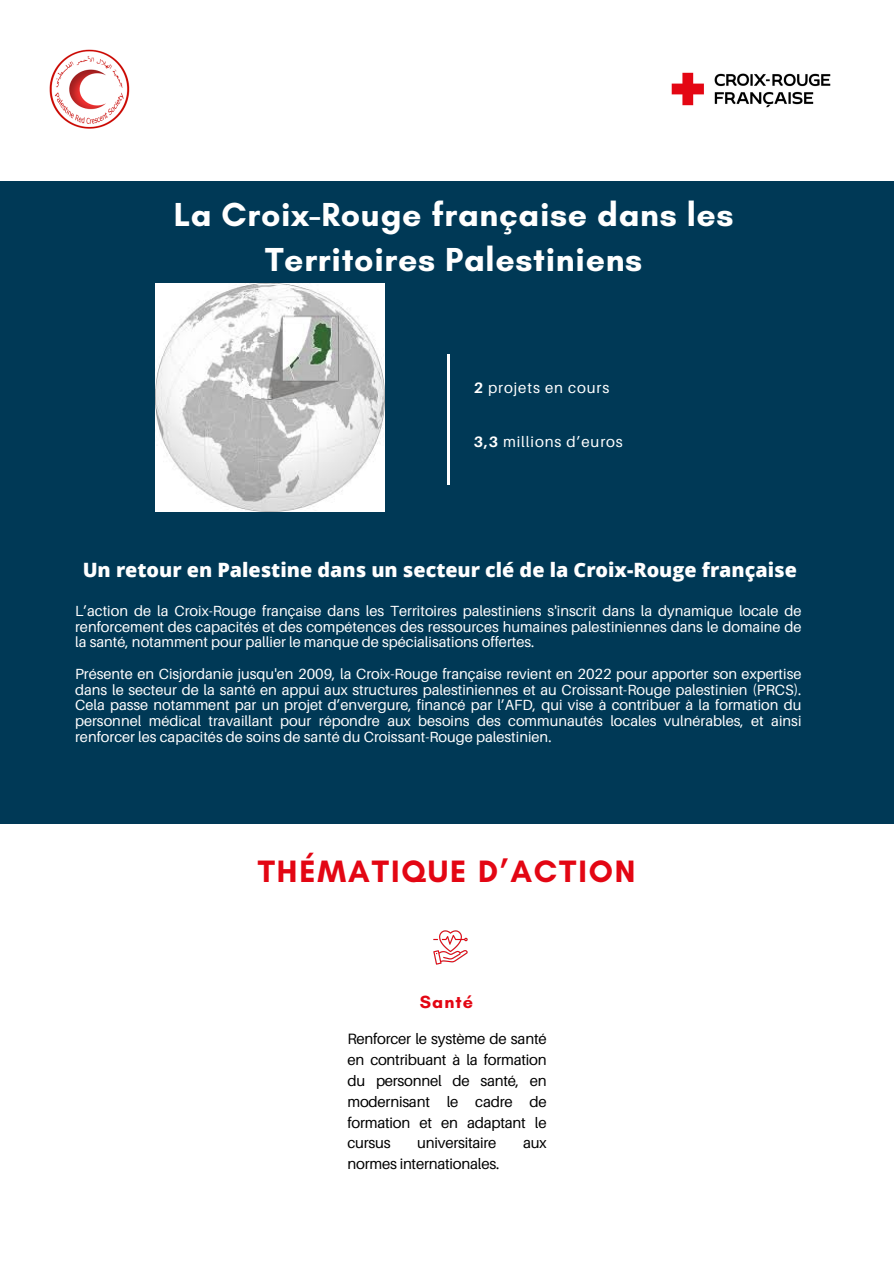
<style>
.page{position:relative;width:894px;height:1264px;background:#fff}
.page>*{position:absolute;margin:0;border:0;box-sizing:border-box;transform-origin:0 0}
.t1{font:700 33.9px/45.2px "Glacial Indifference";letter-spacing:.02em;color:#fff;text-align:center}
.t2{font:700 31.5px "Glacial Indifference";letter-spacing:.06em;color:#e30613}
.t3{font:800 19.8px "Open Sans";color:#fff}
.t4{font:700 18px "Glacial Indifference";letter-spacing:.06em;color:#e30613}
.t5{font:15px/20.9px "Aileron";letter-spacing:-.015em;color:#000;text-align:justify}
.t6{font:15px "Aileron";letter-spacing:.06em;color:#fff}
.t7{font:14.7px/15.8px "Aileron";color:#fff;text-align:justify}
.s1{font-weight:700}
</style>
<div class="page">
<div style="left:0;top:181px;width:893px;height:642px;background:#003956"></div>
<hr style="left:447px;top:355px;width:2px;height:130px;background:#fff">
<img style="left:433px;top:930px;width:35px;height:35px">
<img style="left:156px;top:283px;width:228px;height:229px">
<img style="left:49px;top:49px;width:81px;height:80px">
<img style="left:671px;top:72px;width:160px;height:36px">
<h3 class="t1" style="left:174px;top:191px;width:561px">La Croix-Rouge française dans les<br>Territoires Palestiniens</h3>
<p class="t6" style="left:474px;top:378px;width:137px"><span class="s1">2</span> projets en cours</p>
<p class="t6" style="left:474px;top:432px;width:150px"><span class="s1">3,3</span> millions d’euros</p>
<p class="t3" style="left:83px;top:556px;width:715px">Un retour en Palestine dans un secteur clé de la Croix-Rouge française</p>
<p class="t7" style="left:75px;top:602px;width:727px">L’action de la Croix-Rouge française dans les Territoires palestiniens s'inscrit dans la dynamique locale de renforcement des capacités et des compétences des ressources humaines palestiniennes dans le domaine de la santé, notamment pour pallier le manque de spécialisations offertes.</p>
<p class="t7" style="left:75px;top:665px;width:727px">Présente en Cisjordanie jusqu'en 2009, la Croix-Rouge française revient en 2022 pour apporter son expertise dans le secteur de la santé en appui aux structures palestiniennes et au Croissant-Rouge palestinien (PRCS).<br>Cela passe notamment par un projet d’envergure, financé par l’AFD, qui vise à contribuer à la formation du personnel médical travaillant pour répondre aux besoins des communautés locales vulnérables, et ainsi renforcer les capacités de soins de santé du Croissant-Rouge palestinien.</p>
<h1 class="t2" style="left:258px;top:851px;width:379px">THÉMATIQUE D’ACTION</h1>
<h3 class="t4" style="left:419px;top:990px;width:55px">Santé</h3>
<p class="t5" style="left:347px;top:1028px;width:201px">Renforcer le système de santé en contribuant à la formation du personnel de santé, en modernisant le cadre de formation et en adaptant le cursus</p>
<p class="t5" style="left:417px;top:1132px;width:81px">universitaire</p>
<p class="t5" style="left:523px;top:1132px;width:25px">aux</p>
<p class="t5" style="left:347px;top:1153px;width:153px">normes internationales.</p>
</div>
